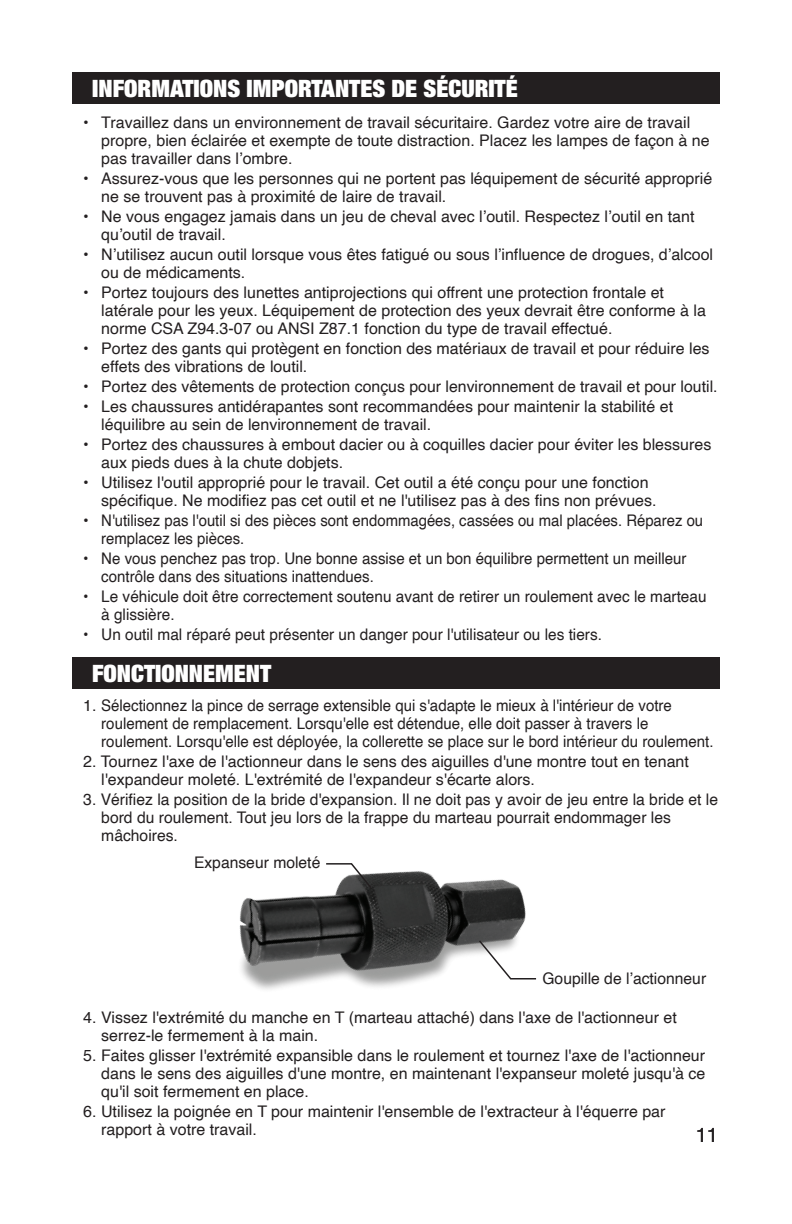
<style>
.page{position:relative;width:792px;height:1224px;background:#fff}
.page>*{position:absolute;margin:0;border:0;box-sizing:border-box;transform-origin:0 0}
.t1{font:900 expanded 24px "Helvetica Neue";color:#fff}
.t2{font:20px "Helvetica Neue";color:#231f20}
.t3{font:16px/18px "Helvetica";color:#231f20}
.t4{font:16px/18px "Helvetica";color:#231f20;scale:.96 1}
</style>
<div class="page">
<div style="left:72px;top:72px;width:648px;height:31px;background:#231f20"></div>
<img style="left:239px;top:871px;width:287px;height:119px">
<svg style="left:325px;top:863px;width:48px;height:27px"></svg>
<div style="left:72px;top:657px;width:648px;height:32px;background:#231f20"></div>
<svg style="left:477px;top:939px;width:60px;height:41px"></svg>
<p class="t1" style="left:92px;top:73px;width:427px">INFORMATIONS IMPORTANTES DE SÉCURITÉ</p>
<p class="t3" style="left:101px;top:114px;width:610px;text-indent:-18px">• Travaillez dans un environnement de travail sécuritaire. Gardez votre aire de travail propre, bien éclairée et exempte de toute distraction. Placez les lampes de façon à ne pas travailler dans l’ombre.</p>
<p class="t3" style="left:101px;top:170px;width:612px;text-indent:-18px">• Assurez-vous que les personnes qui ne portent pas léquipement de sécurité approprié ne se trouvent pas à proximité de laire de travail.</p>
<p class="t3" style="left:101px;top:208px;width:595px;text-indent:-18px">• Ne vous engagez jamais dans un jeu de cheval avec l’outil. Respectez l’outil en tant qu’outil de travail.</p>
<p class="t3" style="left:101px;top:246px;width:613px;text-indent:-18px">• N’utilisez aucun outil lorsque vous êtes fatigué ou sous l’influence de drogues, d’alcool ou de médicaments.</p>
<p class="t3" style="left:101px;top:284px;width:606px;text-indent:-18px">• Portez toujours des lunettes antiprojections qui offrent une protection frontale et latérale pour les yeux. Léquipement de protection des yeux devrait être conforme à la norme CSA Z94.3-07 ou ANSI Z87.1 fonction du type de travail effectué.</p>
<p class="t3" style="left:101px;top:340px;width:610px;text-indent:-18px">• Portez des gants qui protègent en fonction des matériaux de travail et pour réduire les effets des vibrations de loutil.</p>
<p class="t3" style="left:83px;top:378px;width:636px">• Portez des vêtements de protection conçus pour lenvironnement de travail et pour loutil.</p>
<p class="t3" style="left:101px;top:398px;width:573px;text-indent:-18px">• Les chaussures antidérapantes sont recommandées pour maintenir la stabilité et léquilibre au sein de lenvironnement de travail.</p>
<p class="t3" style="left:101px;top:436px;width:612px;text-indent:-18px">• Portez des chaussures à embout dacier ou à coquilles dacier pour éviter les blessures aux pieds dues à la chute dobjets.</p>
<p class="t3" style="left:101px;top:474px;width:557px;text-indent:-18px">• Utilisez l'outil approprié pour le travail. Cet outil a été conçu pour une fonction spécifique. Ne modifiez pas cet outil et ne l'utilisez pas à des fins non prévues.</p>
<p class="t3" style="left:101px;top:512px;width:603px;text-indent:-18px">• N'utilisez pas l'outil si des pièces sont endommagées, cassées ou mal placées. Réparez ou remplacez les pièces.</p>
<p class="t4" style="left:101px;top:550px;width:611px;text-indent:-18px">• Ne vous penchez pas trop. Une bonne assise et un bon équilibre permettent un meilleur contrôle dans des situations inattendues.</p>
<p class="t4" style="left:101px;top:588px;width:632px;text-indent:-18px">• Le véhicule doit être correctement soutenu avant de retirer un roulement avec le marteau à glissière.</p>
<p class="t4" style="left:83px;top:626px;width:542px">• Un outil mal réparé peut présenter un danger pour l'utilisateur ou les tiers.</p>
<p class="t1" style="left:92px;top:658px;width:181px">FONCTIONNEMENT</p>
<p class="t3" style="left:101px;top:697px;width:614px;text-indent:-18px">1. Sélectionnez la pince de serrage extensible qui s'adapte le mieux à l'intérieur de votre roulement de remplacement. Lorsqu'elle est détendue, elle doit passer à travers le roulement. Lorsqu'elle est déployée, la collerette se place sur le bord intérieur du roulement.</p>
<p class="t3" style="left:101px;top:753px;width:589px;text-indent:-18px">2. Tournez l'axe de l'actionneur dans le sens des aiguilles d'une montre tout en tenant l'expandeur moleté. L'extrémité de l'expandeur s'écarte alors.</p>
<p class="t3" style="left:101px;top:791px;width:618px;text-indent:-18px">3. Vérifiez la position de la bride d'expansion. Il ne doit pas y avoir de jeu entre la bride et le bord du roulement. Tout jeu lors de la frappe du marteau pourrait endommager les mâchoires.</p>
<p class="t3" style="left:194px;top:854px;width:128px">Expanseur moleté</p>
<p class="t3" style="left:542px;top:970px;width:165px">Goupille de l’actionneur</p>
<p class="t3" style="left:101px;top:1009px;width:577px;text-indent:-18px">4. Vissez l'extrémité du manche en T (marteau attaché) dans l'axe de l'actionneur et serrez-le fermement à la main.</p>
<p class="t3" style="left:101px;top:1047px;width:606px;text-align:justify;text-indent:-18px">5. Faites glisser l'extrémité expansible dans le roulement et tournez l'axe de l'actionneur dans le sens des aiguilles d'une montre, en maintenant l'expanseur moleté jusqu'à ce qu'il soit fermement en place.</p>
<p class="t3" style="left:101px;top:1103px;width:566px;text-indent:-18px">6. Utilisez la poignée en T pour maintenir l'ensemble de l'extracteur à l'équerre par rapport à votre travail.</p>
<p class="t2" style="left:696px;top:1120px;width:24px">11</p>
</div>
